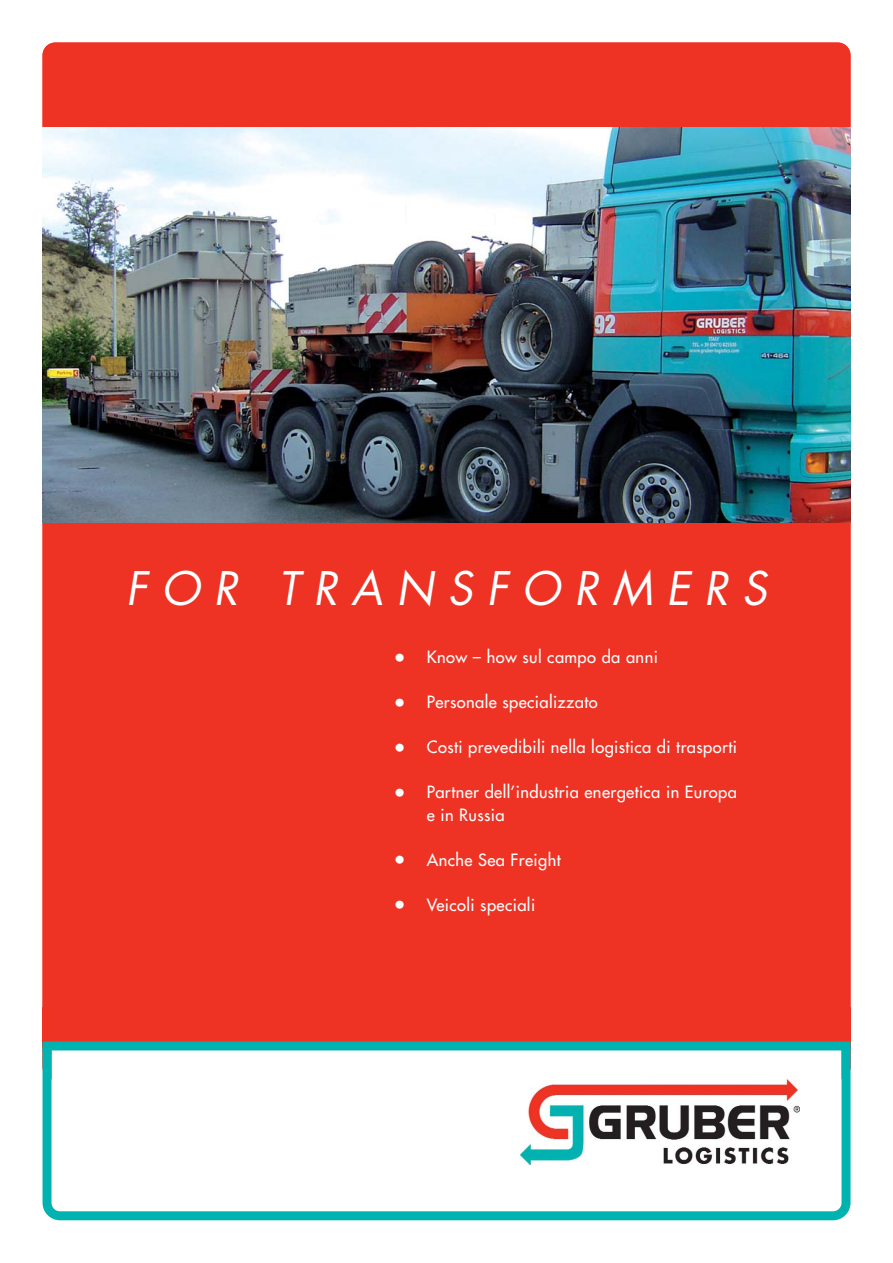
<style>
.page{position:relative;width:893px;height:1263px;background:#fff}
.page>*{position:absolute;margin:0;border:0;box-sizing:border-box;transform-origin:0 0}
.t1{font:italic 45px "Futura";color:#fff}
.t2{font:700 34.5px/45px "Futura";color:#fff;text-align:justify}
.t3{font:16.5px/22.5px "Futura";letter-spacing:.025em;color:#fff}
</style>
<div class="page">
<div style="left:43px;top:43px;width:807px;height:1036px;background:#ee3224;border-radius:13px"></div>
<svg style="left:43px;top:1050px;width:807px;height:170px"></svg>
<div style="left:43px;top:1007px;width:807px;height:34px;background:#ee3224"></div>
<div style="left:43px;top:1041px;width:807px;height:9px;background:#00b2b0"></div>
<div style="left:509px;top:1076px;width:292px;height:97px;background:#fff"></div>
<img style="left:520px;top:1079px;width:279px;height:85px">
<img style="left:43px;top:128px;width:807px;height:395px">
<h1 class="t1" style="left:126px;top:568px;width:650px">FOR TRANSFORMERS</h1>
<h2 class="t2" style="left:394px;top:629px;width:13px">. . . .</h2>
<h2 class="t2" style="left:394px;top:831px;width:13px">. .</h2>
<p class="t3" style="left:427px;top:647px;width:233px">Know – how sul campo da anni</p>
<p class="t3" style="left:427px;top:692px;width:172px">Personale specializzato</p>
<p class="t3" style="left:427px;top:737px;width:312px">Costi prevedibili nella logistica di trasporti</p>
<p class="t3" style="left:427px;top:782px;width:312px">Partner dell’industria energetica in Europa e in Russia</p>
<p class="t3" style="left:427px;top:849px;width:135px">Anche Sea Freight</p>
<p class="t3" style="left:427px;top:894px;width:110px">Veicoli speciali</p>
</div>
